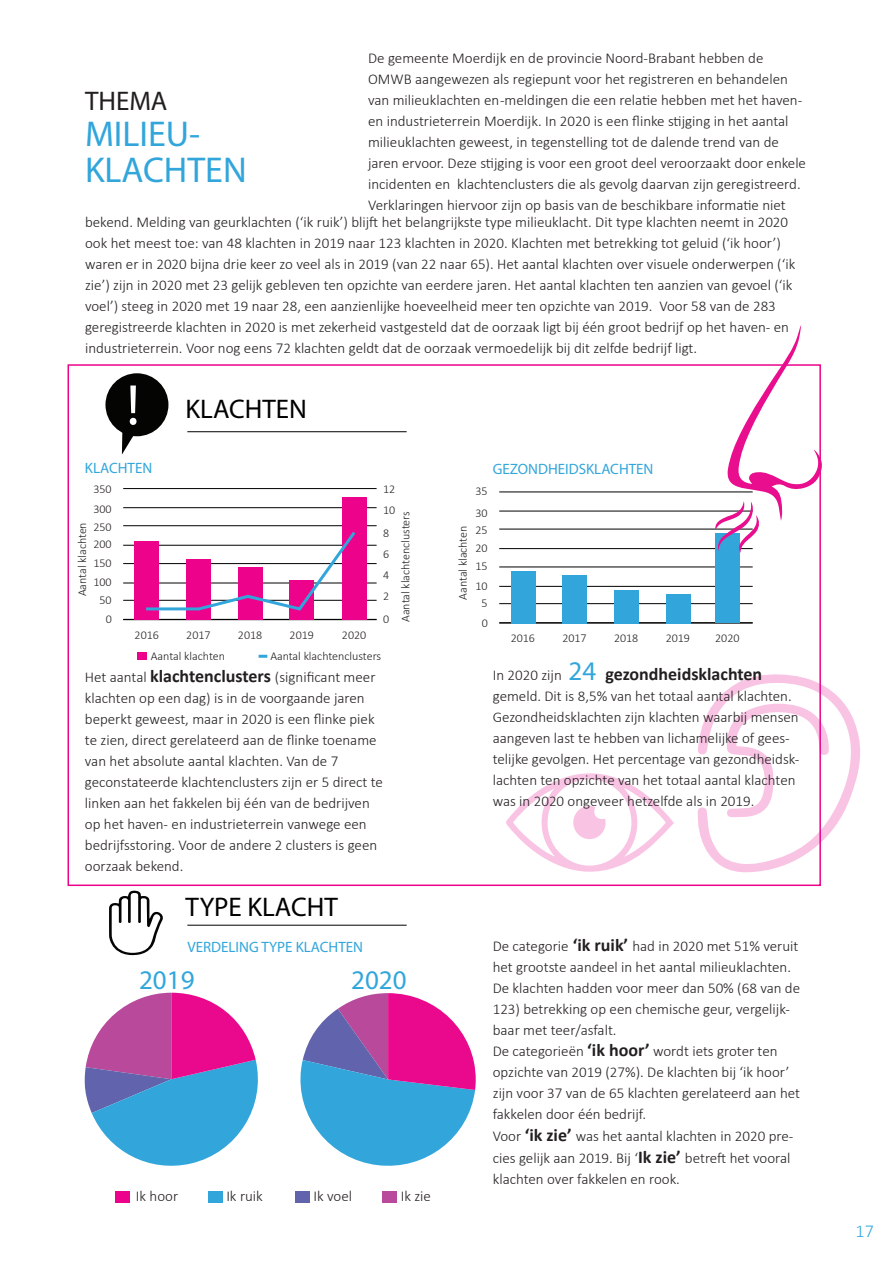
<style>
.page{position:relative;width:893px;height:1263px;background:#fff}
.page>*{position:absolute;margin:0;border:0;box-sizing:border-box;transform-origin:0 0}
.t1{font:57.6px "Myriad Pro";color:#fff}
.t2{font:36px "Myriad Pro";color:#32a6db}
.t3{font:27px "Myriad Pro";color:#000}
.t4{font:27px "Myriad Pro";color:#32a6db}
.t5{font:27px "Myriad Pro";color:#231f20}
.t6{font:700 18px "Calibri";color:#231f20}
.t7{font:300 18px "Calibri";color:#32a6db}
.t8{font:300 15px/21px "Calibri";color:#231f20}
.t9{font:15px "Myriad Pro";color:#32a6db}
.t10{font:300 12px "Calibri";color:#231f20}
.s1{font-weight:700;font-size:18px}
.s2{font-weight:300;font-size:15px}
.s3{font-family:"Myriad Pro";font-weight:400;font-size:27px;color:#32a6db}
</style>
<div class="page">
<svg style="left:506px;top:773px;width:168px;height:99px"></svg>
<svg style="left:697px;top:674px;width:163px;height:199px"></svg>
<hr style="left:187px;top:431px;width:220px;height:1px;background:#000">
<hr style="left:123px;top:507px;width:254px;height:1px;background:#000">
<hr style="left:123px;top:488px;width:254px;height:1px;background:#000">
<hr style="left:123px;top:525px;width:254px;height:1px;background:#000">
<hr style="left:123px;top:545px;width:254px;height:1px;background:#000">
<hr style="left:123px;top:563px;width:254px;height:1px;background:#000">
<hr style="left:123px;top:583px;width:254px;height:1px;background:#000">
<hr style="left:123px;top:600px;width:254px;height:1px;background:#000">
<hr style="left:123px;top:619px;width:254px;height:1px;background:#000">
<div style="left:135px;top:542px;width:24px;height:78px;background:#ed028c"></div>
<div style="left:186px;top:559px;width:25px;height:61px;background:#ed028c"></div>
<div style="left:238px;top:567px;width:25px;height:53px;background:#ed028c"></div>
<div style="left:290px;top:581px;width:24px;height:39px;background:#ed028c"></div>
<div style="left:342px;top:497px;width:25px;height:123px;background:#ed028c"></div>
<svg style="left:143px;top:531px;width:213px;height:81px"></svg>
<div style="left:137px;top:652px;width:10px;height:8px;background:#ed028c"></div>
<svg style="left:259px;top:655px;width:8px;height:3px"></svg>
<div style="left:105px;top:373px;width:63px;height:63px;background:#040503;border-radius:50%"></div>
<svg style="left:122px;top:432px;width:13px;height:23px"></svg>
<svg style="left:84px;top:993px;width:174px;height:173px"></svg>
<hr style="left:187px;top:925px;width:220px;height:1px;background:#000">
<div style="left:115px;top:1191px;width:14px;height:11px;background:#ed028c"></div>
<div style="left:208px;top:1191px;width:15px;height:11px;background:#32a6db"></div>
<div style="left:295px;top:1191px;width:15px;height:11px;background:#6163ac"></div>
<div style="left:382px;top:1191px;width:15px;height:11px;background:#b8499b"></div>
<hr style="left:499px;top:622px;width:254px;height:1px;background:#000">
<hr style="left:499px;top:511px;width:254px;height:1px;background:#000">
<hr style="left:499px;top:492px;width:254px;height:1px;background:#000">
<hr style="left:499px;top:529px;width:254px;height:1px;background:#000">
<hr style="left:499px;top:548px;width:254px;height:1px;background:#000">
<hr style="left:499px;top:567px;width:254px;height:1px;background:#000">
<hr style="left:499px;top:586px;width:254px;height:1px;background:#000">
<hr style="left:499px;top:603px;width:254px;height:1px;background:#000">
<hr style="left:499px;top:623px;width:254px;height:1px;background:#000">
<div style="left:511px;top:571px;width:24px;height:52px;background:#32a6db"></div>
<div style="left:562px;top:575px;width:25px;height:48px;background:#32a6db"></div>
<div style="left:614px;top:590px;width:25px;height:33px;background:#32a6db"></div>
<div style="left:666px;top:594px;width:24px;height:29px;background:#32a6db"></div>
<div style="left:715px;top:533px;width:25px;height:90px;background:#32a6db"></div>
<svg style="left:109px;top:891px;width:54px;height:64px"></svg>
<svg style="left:715px;top:325px;width:107px;height:228px"></svg>
<svg style="left:300px;top:993px;width:176px;height:173px"></svg>
<p class="t5" style="left:85px;top:85px;width:84px">THEMA</p>
<p class="t2" style="left:85px;top:112px;width:117px">MILIEU-</p>
<p class="t2" style="left:85px;top:148px;width:163px">KLACHTEN</p>
<p class="t8" style="left:368px;top:47px;width:439px">De gemeente Moerdijk en de provincie Noord-Brabant hebben de OMWB aangewezen als regiepunt voor het registreren en behandelen van milieuklachten en -meldingen die een relatie hebben met het haven&shy;en industrieterrein Moerdijk. In 2020 is een flinke stijging in het aantal milieuklachten geweest, in tegenstelling tot de dalende trend van de jaren ervoor. Deze stijging is voor een groot deel veroorzaakt door enkele incidenten en klachtenclusters die als gevolg daarvan zijn geregistreerd.<br>Verklaringen hiervoor zijn op basis van de beschikbare informatie niet</p>
<p class="t8" style="left:85px;top:212px;width:712px">bekend. Melding van geurklachten (‘ik ruik’) blijft het belangrijkste type milieuklacht. Dit type klachten neemt in 2020 ook het meest toe: van 48 klachten in 2019 naar 123 klachten in 2020. Klachten met betrekking tot geluid (‘ik hoor’) waren er in 2020 bijna drie keer zo veel als in 2019 (van 22 naar 65). Het aantal klachten over visuele onderwerpen (‘ik zie’) zijn in 2020 met 23 gelijk gebleven ten opzichte van eerdere jaren. Het aantal klachten ten aanzien van gevoel (‘ik voel’) steeg in 2020 met 19 naar 28, een aanzienlijke hoeveelheid meer ten opzichte van 2019. Voor 58 van de 283 geregistreerde klachten in 2020 is met zekerheid vastgesteld dat de oorzaak ligt bij één groot bedrijf op het haven- en industrieterrein. Voor nog eens 72 klachten geldt dat de oorzaak vermoedelijk bij dit zelfde bedrijf ligt.</p>
<h1 class="t1" style="left:127px;top:369px;width:15px">!</h1>
<p class="t9" style="left:85px;top:459px;width:69px">KLACHTEN</p>
<p class="t10" style="left:93px;top:482px;width:20px">350</p>
<p class="t3" style="left:186px;top:392px;width:123px">KLACHTEN</p>
<p class="t10" style="left:383px;top:482px;width:14px">12</p>
<p class="t10" style="left:93px;top:502px;width:20px">300</p>
<p class="t10" style="left:383px;top:503px;width:14px">10</p>
<p class="t10" style="left:398px;top:622px;width:112px;rotate:-90deg">Aantal klachtenclusters</p>
<p class="t10" style="left:93px;top:519px;width:20px">250</p>
<p class="t10" style="left:75px;top:596px;width:76px;rotate:-90deg">Aantal klachten</p>
<p class="t10" style="left:383px;top:525px;width:8px">8</p>
<p class="t10" style="left:93px;top:537px;width:20px">200</p>
<p class="t10" style="left:383px;top:546px;width:8px">6</p>
<p class="t10" style="left:93px;top:556px;width:20px">150</p>
<p class="t10" style="left:383px;top:568px;width:8px">4</p>
<p class="t10" style="left:93px;top:575px;width:20px">100</p>
<p class="t10" style="left:383px;top:588px;width:8px">2</p>
<p class="t10" style="left:99px;top:592px;width:14px">50</p>
<p class="t10" style="left:106px;top:612px;width:8px">0</p>
<p class="t10" style="left:383px;top:612px;width:8px">0</p>
<p class="t10" style="left:135px;top:627px;width:26px">2016</p>
<p class="t10" style="left:186px;top:627px;width:26px">2017</p>
<p class="t10" style="left:238px;top:627px;width:26px">2018</p>
<p class="t10" style="left:290px;top:627px;width:26px">2019</p>
<p class="t10" style="left:342px;top:627px;width:26px">2020</p>
<p class="t10" style="left:151px;top:649px;width:76px">Aantal klachten</p>
<p class="t10" style="left:270px;top:649px;width:112px">Aantal klachtenclusters</p>
<p class="t8" style="left:85px;top:666px;width:300px">Het aantal <span class="s1">klachtenclusters</span> (significant meer klachten op een dag) is in de voorgaande jaren beperkt geweest, maar in 2020 is een flinke piek te zien, direct gerelateerd aan de flinke toename van het absolute aantal klachten. Van de 7 geconstateerde klachtenclusters zijn er 5 direct te linken aan het fakkelen bij één van de bedrijven op het haven- en industrieterrein vanwege een bedrijfsstoring. Voor de andere 2 clusters is geen oorzaak bekend.</p>
<p class="t3" style="left:186px;top:890px;width:154px">TYPE KLACHT</p>
<p class="t9" style="left:187px;top:938px;width:177px">VERDELING TYPE KLACHTEN</p>
<p class="t4" style="left:139px;top:964px;width:57px">2019</p>
<p class="t4" style="left:351px;top:964px;width:57px">2020</p>
<p class="t8" style="left:136px;top:1185px;width:44px">Ik hoor</p>
<p class="t8" style="left:226px;top:1185px;width:38px">Ik ruik</p>
<p class="t8" style="left:313px;top:1185px;width:40px">Ik voel</p>
<p class="t8" style="left:401px;top:1185px;width:32px">Ik zie</p>
<p class="t10" style="left:455px;top:600px;width:76px;rotate:-90deg">Aantal klachten</p>
<p class="t9" style="left:493px;top:460px;width:162px">GEZONDHEIDSKLACHTEN</p>
<p class="t10" style="left:475px;top:483px;width:14px">35</p>
<p class="t10" style="left:475px;top:505px;width:14px">30</p>
<p class="t10" style="left:475px;top:523px;width:14px">25</p>
<p class="t10" style="left:475px;top:540px;width:14px">20</p>
<p class="t10" style="left:475px;top:559px;width:14px">15</p>
<p class="t10" style="left:475px;top:578px;width:14px">10</p>
<p class="t10" style="left:481px;top:596px;width:8px">5</p>
<p class="t10" style="left:482px;top:615px;width:8px">0</p>
<p class="t10" style="left:511px;top:631px;width:26px">2016</p>
<p class="t10" style="left:562px;top:631px;width:26px">2017</p>
<p class="t10" style="left:614px;top:631px;width:26px">2018</p>
<p class="t10" style="left:666px;top:631px;width:26px">2019</p>
<p class="t10" style="left:715px;top:631px;width:26px">2020</p>
<p class="t6" style="left:493px;top:661px;width:271px"><span class="s2">In 2020 zijn</span> <span class="s3">24</span> gezondheidsklachten</p>
<p class="t8" style="left:493px;top:686px;width:308px">gemeld. Dit is 8,5% van het totaal aantal klachten.<br>Gezondheidsklachten zijn klachten waarbij mensen aangeven last te hebben van lichamelijke of gees&shy;telijke gevolgen. Het percentage van gezondheidsk&shy;lachten ten opzichte van het totaal aantal klachten was in 2020 ongeveer hetzelfde als in 2019.</p>
<p class="t8" style="left:493px;top:935px;width:309px">De categorie <span class="s1">‘ik ruik’</span> had in 2020 met 51% veruit het grootste aandeel in het aantal milieuklachten.<br>De klachten hadden voor meer dan 50% (68 van de 123) betrekking op een chemische geur, vergelijk&shy;baar met teer/asfalt.</p>
<p class="t8" style="left:493px;top:1041px;width:309px">De categorieën <span class="s1">‘ik hoor’</span> wordt iets groter ten opzichte van 2019 (27%). De klachten bij ‘ik hoor’ zijn voor 37 van de 65 klachten gerelateerd aan het fakkelen door één bedrijf.</p>
<p class="t8" style="left:493px;top:1125px;width:302px">Voor <span class="s1">‘ik zie’</span> was het aantal klachten in 2020 pre&shy;cies gelijk aan 2019. Bij ‘<span class="s1">Ik zie’</span> betreft het vooral klachten over fakkelen en rook.</p>
<p class="t7" style="left:856px;top:1220px;width:20px">17</p>
</div>
